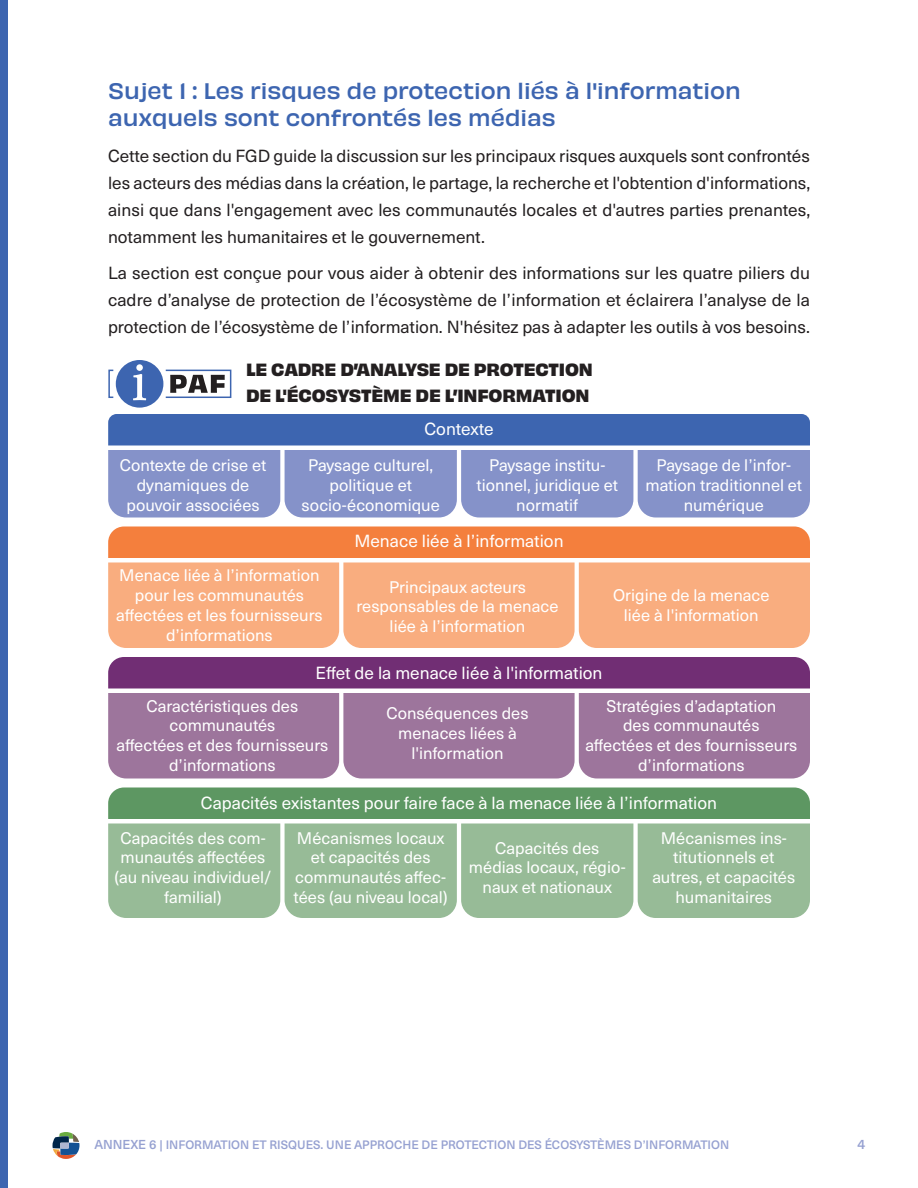
<style>
.page{position:relative;width:918px;height:1188px;background:#fff}
.page>*{position:absolute;margin:0;border:0;box-sizing:border-box;transform-origin:0 0}
.t1{font:500 21px/27px "Obviously";color:#3d65b0}
.body{font:17.25px/27px "Neue Haas Unica W1 G";color:#231f20;text-align:justify}
.body-2{font:17.25px "Neue Haas Unica W1 G";color:#fff}
.body-3{font:16.5px/19.8px "Neue Haas Unica W1 G";color:#fff;text-align:center}
.t2{font:700 16.5px/25.5px "Obviously";letter-spacing:-.01em;color:#231f20}
.t3{font:500 13.5px "Neue Haas Unica W1 G";color:#96a1d1}
.pg_title_small{font:500 12px "Neue Haas Unica W1 G";color:#96a1d1}
.s1{font-size:12.75px}
</style>
<div class="page">
<svg style="left:52px;top:1132px;width:28px;height:27px"></svg>
<svg style="left:108px;top:526px;width:702px;height:122px;background:#f8a575"></svg>
<svg style="left:108px;top:657px;width:702px;height:121px;background:#966996"></svg>
<svg style="left:108px;top:788px;width:702px;height:130px;background:#8eb690"></svg>
<svg style="left:108px;top:414px;width:702px;height:104px;background:#778bc4"></svg>
<svg style="left:170px;top:375px;width:55px;height:18px"></svg>
<div style="left:165px;top:370px;width:66px;height:28px;border:2px solid #3d65b0"></div>
<div style="left:116px;top:360px;width:47px;height:48px;background:#3d65b0;border-radius:50%"></div>
<svg style="left:133px;top:364px;width:13px;height:36px"></svg>
<div style="left:108px;top:370px;width:6px;height:28px;border:2px solid #3d65b0"></div>
<div style="left:0;top:0;width:8px;height:1188px;background:#3d65b0"></div>
<h3 class="t1" style="left:108px;top:76px;width:634px">Sujet 1 : Les risques de protection liés à l'information auxquels sont confrontés les médias</h3>
<p class="body" style="left:108px;top:141px;width:704px">Cette section du FGD guide la discussion sur les principaux risques auxquels sont confrontés les acteurs des médias dans la création, le partage, la recherche et l'obtention d'informations, ainsi que dans l'engagement avec les communautés locales et d'autres parties prenantes, notamment les humanitaires et le gouvernement.</p>
<p class="body" style="left:108px;top:258px;width:704px">La section est conçue pour vous aider à obtenir des informations sur les quatre piliers du cadre d’analyse de protection de l’écosystème de l’information et éclairera l’analyse de la protection de l’écosystème de l’information. N'hésitez pas à adapter les outils à vos besoins.</p>
<h4 class="t2" style="left:246px;top:355px;width:348px">LE CADRE D’ANALYSE DE PROTECTION<br>DE L'ÉCOSYSTÈME DE L’INFORMATION</h4>
<p class="body-2" style="left:424px;top:416px;width:71px">Contexte</p>
<p class="body-3" style="left:120px;top:454px;width:148px">Contexte de crise et dynamiques de pouvoir associées</p>
<p class="body-3" style="left:302px;top:454px;width:140px">Paysage culturel, politique et socio-économique</p>
<p class="body-3" style="left:477px;top:454px;width:143px">Paysage institu&shy;tionnel, juridique et normatif</p>
<p class="body-3" style="left:645px;top:454px;width:158px">Paysage de l’infor&shy;mation traditionnel et numérique</p>
<p class="body-2" style="left:354px;top:528px;width:211px">Menace liée à l’information</p>
<p class="body-3" style="left:116px;top:564px;width:208px">Menace liée à l’information pour les communautés affectées et les fournisseurs d’informations</p>
<p class="body-3" style="left:357px;top:576px;width:203px">Principaux acteurs responsables de la menace liée à l’information</p>
<p class="body-3" style="left:613px;top:584px;width:158px">Origine de la menace liée à l'information</p>
<p class="body-2" style="left:315px;top:660px;width:289px">Effet de la menace liée à l'information</p>
<p class="body-3" style="left:116px;top:695px;width:213px">Caractéristiques des communautés<br>affectées et des fournisseurs d’informations</p>
<p class="body-3" style="left:386px;top:702px;width:144px">Conséquences des menaces liées à l'information</p>
<p class="body-3" style="left:585px;top:695px;width:213px">Stratégies d’adaptation<br>des communautés<br>affectées et des fournisseurs d’informations</p>
<p class="body-2" style="left:201px;top:790px;width:518px">Capacités existantes pour faire face à la menace liée à l’information</p>
<p class="body-3" style="left:114px;top:827px;width:159px">Capacités des com&shy;munautés affectées (au niveau individuel/ familial)</p>
<p class="body-3" style="left:294px;top:827px;width:156px">Mécanismes locaux et capacités des communautés affec&shy;tées (au niveau local)</p>
<p class="body-3" style="left:469px;top:837px;width:158px">Capacités des médias locaux, régio&shy;naux et nationaux</p>
<p class="body-3" style="left:652px;top:827px;width:144px">Mécanismes ins&shy;titutionnels et autres, et capacités humanitaires</p>
<p class="pg_title_small" style="left:94px;top:1135px;width:636px"><span class="s1">ANNEXE 6</span> | INFORMATION ET RISQUES. UNE APPROCHE DE PROTECTION DES ÉCOSYSTÈMES D’INFORMATION</p>
<p class="t3" style="left:858px;top:1134px;width:9px">4</p>
</div>
